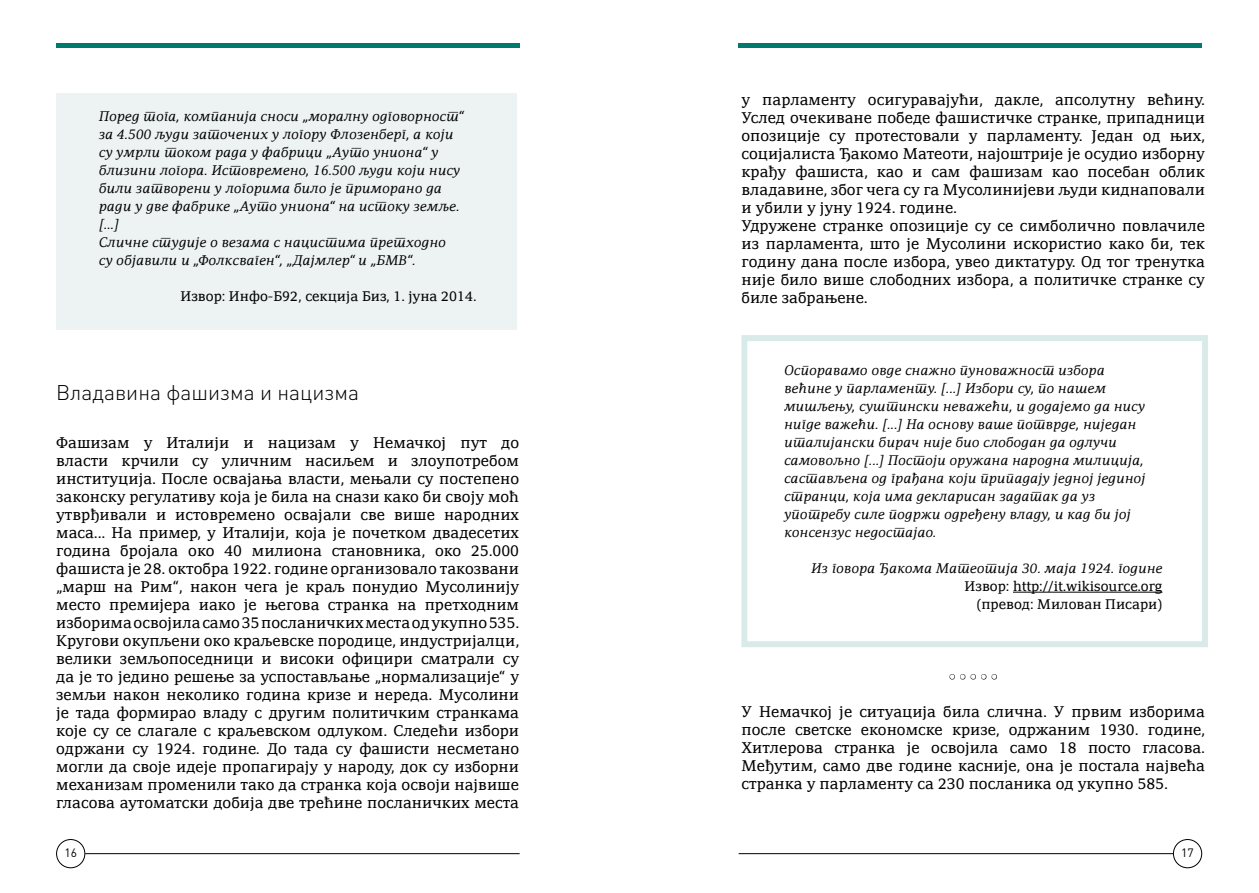
<style>
.page{position:relative;width:1259px;height:893px;background:#fff}
.page>*{position:absolute;margin:0;border:0;box-sizing:border-box;transform-origin:0 0}
.t1{font:300 21px "DIN Pro";color:#000}
.t2{font:15px/18px "Adamant BG";color:#000;text-align:justify}
.t3{font:15px "Adamant BG";color:#fff}
.t4{font:italic 13.5px/18px "Adamant BG";color:#000}
.t5{font:13.5px/18px "Adamant BG";color:#000;text-align:right}
.t6{font:12px "DIN Pro";color:#000}
</style>
<div class="page">
<div style="left:56px;top:94px;width:461px;height:236px;background:#edf3f2"></div>
<div style="left:56px;top:839px;width:29px;height:29px;border:1px solid #000;border-radius:50%"></div>
<div style="left:1173px;top:839px;width:29px;height:29px;border:1px solid #000;border-radius:50%"></div>
<div style="left:738px;top:43px;width:464px;height:5px;background:#00796e"></div>
<div style="left:56px;top:43px;width:463px;height:5px;background:#00796e"></div>
<hr style="left:738px;top:853px;width:435px;height:1px;background:#000">
<hr style="left:85px;top:853px;width:434px;height:1px;background:#000">
<hr style="left:1013px;top:592px;width:149px;height:1px;background:#000">
<svg style="left:949px;top:674px;width:48px;height:6px"></svg>
<p class="t4" style="left:99px;top:107px;width:366px">Поред тога, компанија сноси „моралну одговорност“ за 4.500 људи заточених у логору Флозенберг, а који су умрли током рада у фабрици „Ауто униона“ у близини логора. Истовремено, 16.500 људи који нису били затворени у логорима било је приморано да ради у две фабрике „Ауто униона“ на истоку земље. [...]<br>Сличне студије о везама с нацистима претходно<br>су објавили и „Фолксваген“, „Дајмлер“ и „БМВ“.</p>
<p class="t5" style="left:180px;top:287px;width:297px">Извор: Инфо-Б92, секција Биз, 1. јуна 2014.</p>
<h1 class="t1" style="left:56px;top:378px;width:304px">Владавина фашизма и нацизма</h1>
<p class="t2" style="left:56px;top:434px;width:464px">Фашизам у Италији и нацизам у Немачкој пут до власти крчили су уличним насиљем и злоупотребом институција. После освајања власти, мењали су постепено законску регулативу која је била на снази како би своју моћ утврђивали и истовремено освајали све више народних маса... На пример, у Италији, која је почетком двадесетих година бројала око 40 милиона становника, око 25.000 фашиста је 28. октобра 1922. године организовало такозвани „марш на Рим“, након чега је краљ понудио Мусолинију место премијера иако је његова странка на претходним изборима освојила само 35 посланичких места од укупно 535.<br>Кругови окупљени око краљевске породице, индустријалци, велики земљопоседници и високи официри сматрали су да је то једино решење за успостављање „нормализације“ у земљи након неколико година кризе и нереда. Мусолини је тада формирао владу с другим политичким странкама које су се слагале с краљевском одлуком. Следећи избори одржани су 1924. године. До тада су фашисти несметано могли да своје идеје пропагирају у народу, док су изборни механизам променили тако да странка која освоји највише гласова аутоматски добија две трећине посланичких места</p>
<p class="t2" style="left:741px;top:91px;width:465px;text-align:left">у парламенту осигуравајући, дакле, апсолутну већину.<br>Услед очекиване победе фашистичке странке, припадници опозиције су протестовали у парламенту. Један од њих, социјалиста Ђакомо Матеоти, најоштрије је осудио изборну крађу фашиста, као и сам фашизам као посебан облик владавине, због чега су га Мусолинијеви људи киднаповали и убили у јуну 1924. године.<br>Удружене странке опозиције су се симболично повлачиле из парламента, што је Мусолини искористио како би, тек годину дана после избора, увео диктатуру. Од тог тренутка није било више слободних избора, а политичке странке су биле забрањене.</p>
<p class="t4" style="left:784px;top:361px;width:363px">Оспоравамо овде снажно пуноважност избора већине у парламенту. [...] Избори су, по нашем мишљењу, суштински неважећи, и додајемо да нису нигде важећи. [...] На основу ваше потврде, ниједан италијански бирач није био слободан да одлучи самовољно [...] Постоји оружана народна милиција, састављена од грађана који припадају једној јединој странци, која има декларисан задатак да уз употребу силе подржи одређену владу, и кад би јој консензус недостајао.</p>
<p class="t4" style="left:811px;top:559px;width:353px">Из говора Ђакома Матеотија 30. маја 1924. године</p>
<p class="t5" style="left:964px;top:577px;width:199px">Извор: http://it.wikisource.org (превод: Милован Писари)</p>
<p class="t3" style="left:949px;top:667px;width:50px">• • • • •</p>
<p class="t2" style="left:741px;top:703px;width:465px">У Немачкој је ситуација била слична. У првим изборима после светске економске кризе, одржаним 1930. године, Хитлерова странка је освојила само 18 посто гласова.<br>Међутим, само две године касније, она је постала највећа странка у парламенту са 230 посланика од укупно 585.</p>
<p class="t6" style="left:64px;top:844px;width:14px">16</p>
<p class="t6" style="left:1181px;top:844px;width:14px">17</p>
</div>
